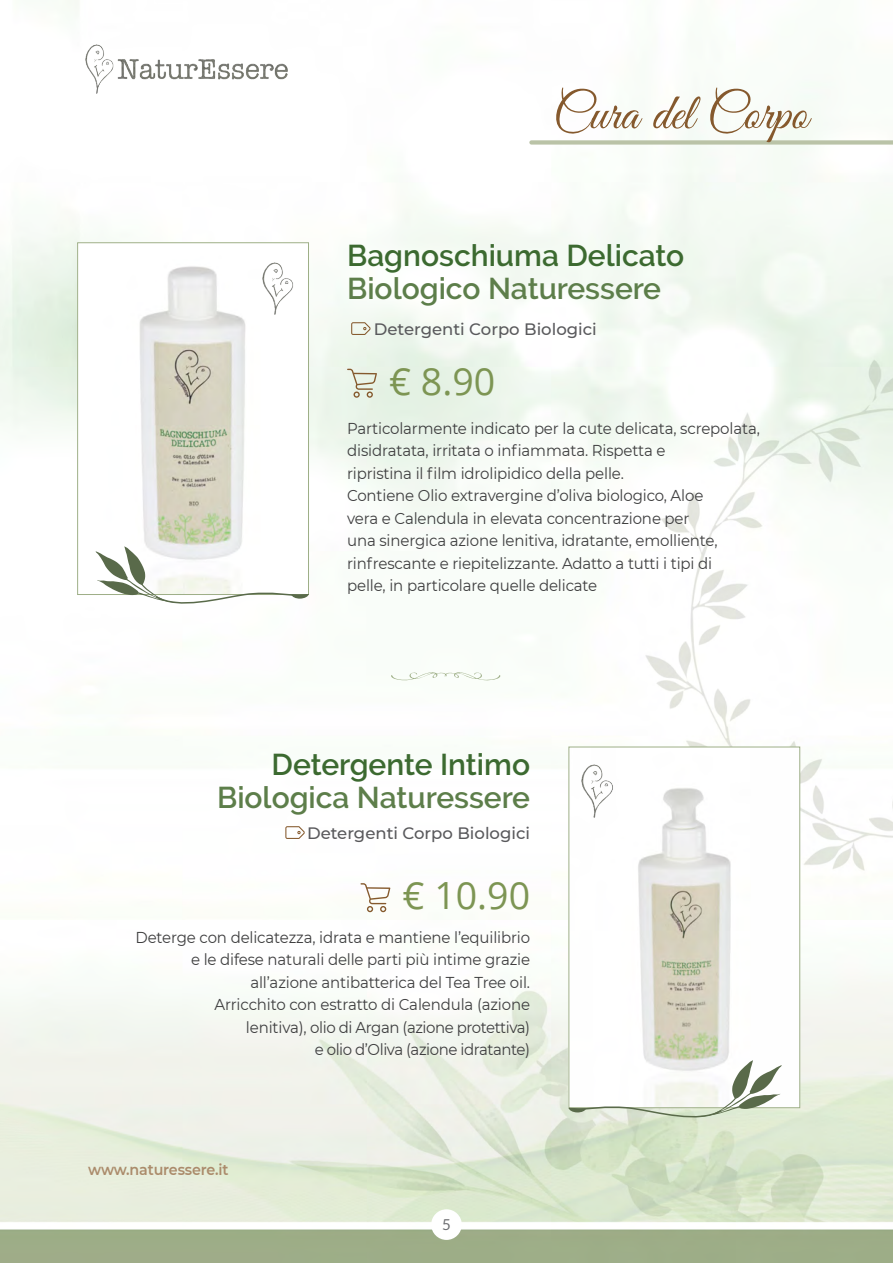
<style>
.page{position:relative;width:893px;height:1263px;background:#fff}
.page>*{position:absolute;margin:0;border:0;box-sizing:border-box;transform-origin:0 0}
.t1{font:51px "Great Vibes";color:#85592d}
.t2{font:37.5px "Open Sans";color:#7d9553}
.t3{font:600 30px/33px "Raleway";color:#3c6a30}
.t4{font:600 30px/33px "Raleway";color:#5d7e4a;text-align:right}
.t5{font:500 16.5px "Montserrat";color:#59595c}
.t6{font:15.75px "Montserrat";letter-spacing:-.01em;color:#3e3e3f;scale:.95 1}
.t7{font:15.75px/22.5px "Montserrat";letter-spacing:-.03em;color:#3e3e3f;text-align:right;scale:.95 1}
.t8{font:600 15px "Montserrat";letter-spacing:-.01em;color:#ab8b6b;scale:.95 1}
.t9{font:15px "Lato";color:#6c6d70}
.s1{color:#5d7e4a}
.s2{color:#3c6a30}
</style>
<div class="page">
<img style="left:0;top:0;width:893px;height:1263px">
<div style="left:431px;top:1209px;width:31px;height:31px;background:#fff;border-radius:50%"></div>
<img style="left:85px;top:45px;width:203px;height:49px">
<svg style="left:351px;top:322px;width:20px;height:13px"></svg>
<svg style="left:347px;top:369px;width:30px;height:29px"></svg>
<svg style="left:285px;top:826px;width:20px;height:13px"></svg>
<svg style="left:360px;top:883px;width:30px;height:29px"></svg>
<img style="left:79px;top:244px;width:228px;height:349px">
<div style="left:77px;top:242px;width:232px;height:353px;border:1px solid #9eaf87"></div>
<img style="left:570px;top:749px;width:228px;height:357px">
<div style="left:568px;top:747px;width:232px;height:361px;border:1px solid #9eaf87"></div>
<svg style="left:568px;top:1060px;width:214px;height:64px"></svg>
<svg style="left:96px;top:546px;width:213px;height:64px"></svg>
<img style="left:262px;top:262px;width:34px;height:53px">
<img style="left:582px;top:764px;width:34px;height:53px">
<svg style="left:391px;top:672px;width:109px;height:9px"></svg>
<svg style="left:529px;top:140px;width:364px;height:5px;background:#c3cbb3"></svg>
<p class="t1" style="left:553px;top:85px;width:256px">Cura del Corpo</p>
<p class="t3" style="left:347px;top:239px;width:339px">Bagnoschiuma Delicato<br><span class="s1">Biologico Naturessere</span></p>
<p class="t5" style="left:374px;top:318px;width:225px">Detergenti Corpo Biologici</p>
<p class="t2" style="left:389px;top:355px;width:108px">€ 8.90</p>
<p class="t6" style="left:347px;top:417px;width:436px">Particolarmente indicato per la cute delicata, screpolata,</p>
<p class="t6" style="left:347px;top:440px;width:337px">disidratata, irritata o infiammata. Rispetta e</p>
<p class="t6" style="left:347px;top:462px;width:293px">ripristina il film idrolipidico della pelle.</p>
<p class="t6" style="left:347px;top:485px;width:376px">Contiene Olio extravergine d’oliva biologico, Aloe</p>
<p class="t6" style="left:347px;top:507px;width:362px">vera e Calendula in elevata concentrazione per</p>
<p class="t6" style="left:347px;top:530px;width:391px">una sinergica azione lenitiva, idratante, emolliente,</p>
<p class="t6" style="left:347px;top:552px;width:386px">rinfrescante e riepitelizzante. Adatto a tutti i tipi di</p>
<p class="t6" style="left:347px;top:575px;width:265px">pelle, in particolare quelle delicate</p>
<p class="t4" style="left:217px;top:748px;width:315px"><span class="s2">Detergente Intimo<br></span>Biologica Naturessere</p>
<p class="t5" style="left:307px;top:821px;width:225px">Detergenti Corpo Biologici</p>
<p class="t2" style="left:402px;top:870px;width:129px">€ 10.90</p>
<p class="t6" style="left:135px;top:926px;width:417px">Deterge con delicatezza, idrata e mantiene l’equilibrio</p>
<p class="t6" style="left:191px;top:949px;width:358px">e le difese naturali delle parti più intime grazie</p>
<p class="t6" style="left:250px;top:971px;width:296px">all’azione antibatterica del Tea Tree oil.</p>
<p class="t7" style="left:215px;top:993px;width:334px">Arricchito con estratto di Calendula (azione lenitiva), olio di Argan (azione protettiva)<br>e olio d’Oliva (azione idratante)</p>
<p class="t8" style="left:88px;top:1159px;width:149px">www.naturessere.it</p>
<p class="t9" style="left:442px;top:1216px;width:10px">5</p>
</div>
